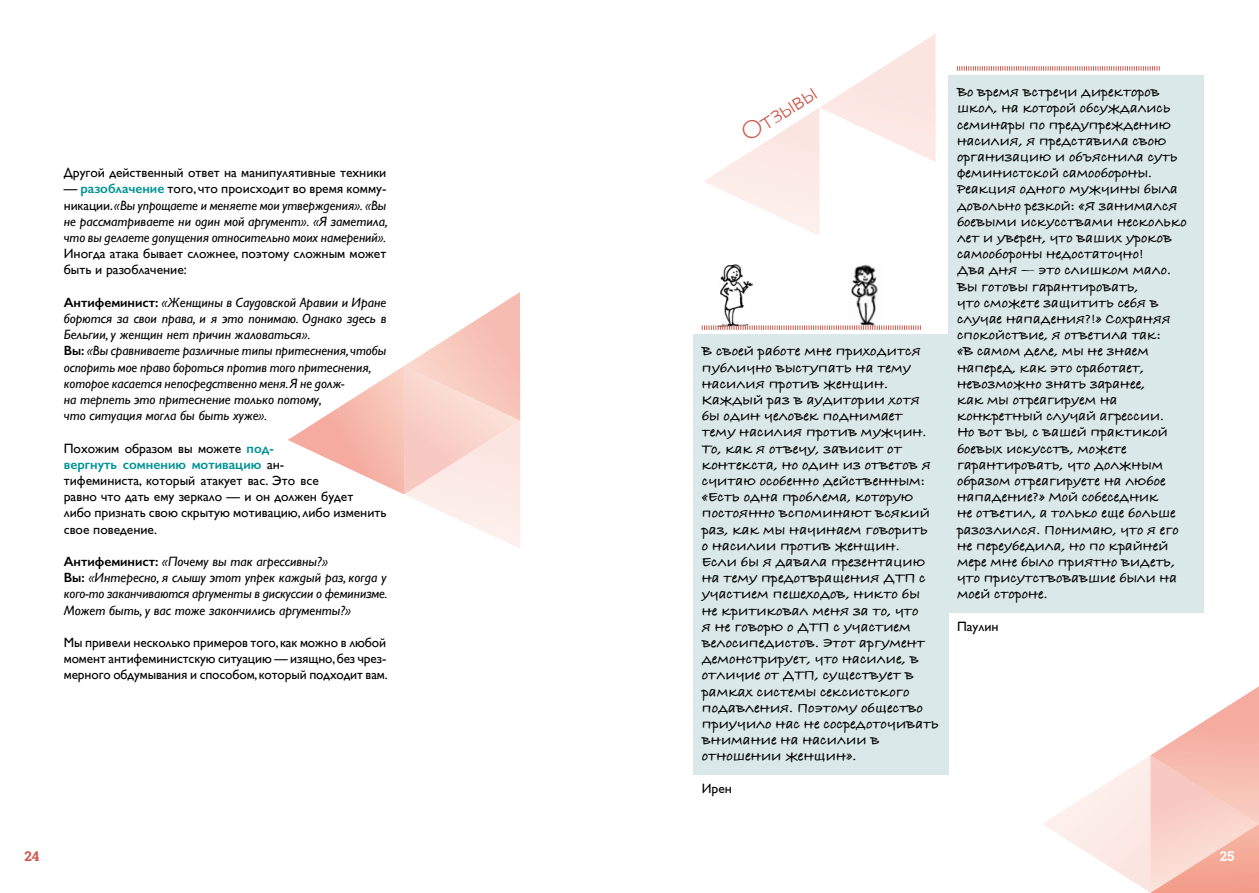
<style>
.page{position:relative;width:1259px;height:893px;background:#fff}
.page>*{position:absolute;margin:0;border:0;box-sizing:border-box;transform-origin:0 0}
.t1{font:300 25.65px "Gill Sans";color:#cc594d}
.t2{font:700 15px/16.2px "Bradley Hand ITCTT";color:#000}
.t3{font:italic 13.5px/16.2px "Gill Sans";color:#000}
.t4{font:13.5px/16.2px "Gill Sans";color:#000}
.t5{font:700 13.5px "Roboto Slab";color:#cc594d}
.t6{font:700 13.5px "Roboto Slab";color:#fff}
.s1{font-style:normal}
.s2{font-weight:600;font-style:normal;color:#009295}
.s3{font-weight:600;font-style:normal}
.s4{font-weight:600;color:#009295}
</style>
<div class="page">
<svg style="left:1043px;top:686px;width:216px;height:207px"></svg>
<svg style="left:704px;top:34px;width:231px;height:201px"></svg>
<svg style="left:288px;top:292px;width:232px;height:256px"></svg>
<img style="left:719px;top:264px;width:34px;height:61px">
<img style="left:851px;top:264px;width:27px;height:61px">
<div style="left:948px;top:75px;width:255px;height:538px;background:#dbe8e9"></div>
<svg style="left:957px;top:66px;width:202px;height:5px"></svg>
<div style="left:693px;top:334px;width:255px;height:441px;background:#dbe8e9"></div>
<svg style="left:702px;top:325px;width:219px;height:5px"></svg>
<p class="t4" style="left:64px;top:164px;width:324px">Другой действенный ответ на манипулятивные техники</p>
<p class="t3" style="left:64px;top:181px;width:325px;text-align:justify"><span class="s1">—</span> <span class="s2">разоблачение</span> <span class="s1">того, что происходит во время комму&shy;никации.</span> «Вы упрощаете и меняете мои утверждения». «Вы не рассматриваете ни один мой аргумент». «Я заметила, что вы делаете допущения относительно моих намерений».</p>
<p class="t4" style="left:64px;top:245px;width:324px">Иногда атака бывает сложнее, поэтому сложным может быть и разоблачение:</p>
<p class="t3" style="left:64px;top:294px;width:324px"><span class="s3">Антифеминист:</span> «Женщины в Саудовской Аравии и Иране борются за свои права, и я это понимаю. Однако здесь в Бельгии, у женщин нет причин жаловаться».<br><span class="s3">Вы:</span> «Вы сравниваете различные типы притеснения, чтобы оспорить мое право бороться против того притеснения, которое касается непосредственно меня. Я не долж-<br>на терпеть это притеснение только потому,<br>что ситуация могла бы быть хуже».</p>
<p class="t4" style="left:64px;top:440px;width:324px">Похожим образом вы можете <span class="s4">под-<br>вергнуть сомнению мотивацию</span> ан-<br>тифеминиста, который атакует вас. Это все<br>равно что дать ему зеркало — и он должен будет<br>либо признать свою скрытую мотивацию, либо изменить свое поведение.</p>
<p class="t3" style="left:64px;top:553px;width:325px"><span class="s3">Антифеминист:</span> «Почему вы так агрессивны?»<br><span class="s3">Вы:</span> «Интересно, я слышу этот упрек каждый раз, когда у кого-то заканчиваются аргументы в дискуссии о феминизме.<br>Может быть, у вас тоже закончились аргументы?»</p>
<p class="t4" style="left:64px;top:634px;width:325px;text-align:justify">Мы привели несколько примеров того, как можно в любой момент антифеминистскую ситуацию — изящно, без чрез&shy;мерного обдумывания и способом, который подходит вам.</p>
<h1 class="t1" style="left:732px;top:118px;width:86px;rotate:-32deg">Отзывы</h1>
<p class="t2" style="left:702px;top:342px;width:239px">В своей работе мне приходится публично выступать на тему насилия против женщин.<br>Каждый раз в аудитории хотя бы один человек поднимает тему насилия против мужчин.<br>То, как я отвечу, зависит от контекста, но один из ответов я считаю особенно действенным: «Есть одна проблема, которую постоянно вспоминают всякий раз, как мы начинаем говорить<br>о насилии против женщин.<br>Если бы я давала презентацию на тему предотвращения ДТП с участием пешеходов, никто бы не критиковал меня за то, что<br>я не говорю о ДТП с участием велосипедистов. Этот аргумент демонстрирует, что насилие, в отличие от ДТП, существует в рамках системы сексистского подавления. Поэтому общество приучило нас не сосредоточивать внимание на насилии в отношении женщин».</p>
<p class="t4" style="left:702px;top:780px;width:32px">Ирен</p>
<p class="t2" style="left:957px;top:83px;width:231px">Во время встречи директоров школ, на которой обсуждались семинары по предупреждению насилия, я представила свою организацию и объяснила суть феминистской самообороны.<br>Реакция одного мужчины была довольно резкой: «Я занимался боевыми искусствами несколько лет и уверен, что ваших уроков самообороны недостаточно!<br>Два дня — это слишком мало.<br>Вы готовы гарантировать,<br>что сможете защитить себя в случае нападения?!» Сохраняя спокойствие, я ответила так:<br>«В самом деле, мы не знаем наперед, как это сработает, невозможно знать заранее,<br>как мы отреагируем на конкретный случай агрессии.<br>Но вот вы, с вашей практикой боевых искусств, можете гарантировать, что должным образом отреагируете на любое нападение?» Мой собеседник<br>не ответил, а только еще больше разозлился. Понимаю, что я его не переубедила, но по крайней мере мне было приятно видеть, что присутствовавшие были на моей стороне.</p>
<p class="t4" style="left:957px;top:618px;width:43px">Паулин</p>
<p class="t5" style="left:24px;top:847px;width:17px">24</p>
<p class="t6" style="left:1219px;top:847px;width:16px">25</p>
</div>
